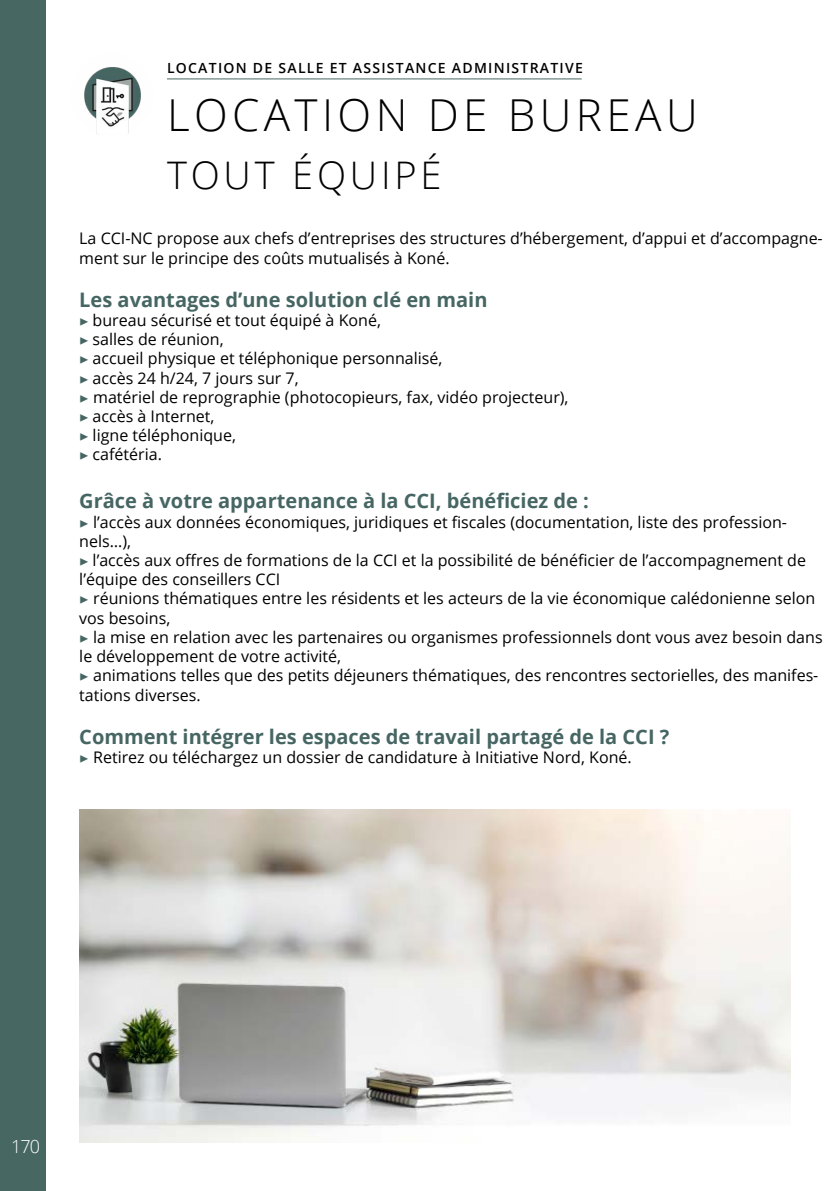
<style>
.page{position:relative;width:840px;height:1191px;background:#fff}
.page>*{position:absolute;margin:0;border:0;box-sizing:border-box;transform-origin:0 0}
.t1{font:300 44px "Open Sans";letter-spacing:.1em;color:#000}
.t2{font:300 38px "Open Sans";letter-spacing:.1em;color:#000}
.t3{font:700 20px "Open Sans";color:#466663}
.t4{font:300 18px "Open Sans";color:#fff}
.t5{font:16px/19.2px "Open Sans";color:#000}
.t6{font:600 14px "Open Sans";letter-spacing:.09em;color:#000}
.s1{font-family:"Minion Pro";color:#466663}
</style>
<div class="page">
<div style="left:0;top:0;width:45px;height:1191px;background:#476763"></div>
<img style="left:69px;top:52px;width:85px;height:85px;border-radius:43px">
<hr style="left:167px;top:79px;width:414px;height:1px;background:#466663">
<img style="left:79px;top:809px;width:711px;height:333px">
<p class="t6" style="left:167px;top:58px;width:417px">LOCATION DE SALLE ET ASSISTANCE ADMINISTRATIVE</p>
<h1 class="t1" style="left:167px;top:85px;width:532px">LOCATION DE BUREAU</h1>
<h2 class="t2" style="left:167px;top:149px;width:276px">TOUT ÉQUIPÉ</h2>
<p class="t5" style="left:79px;top:228px;width:744px">La CCI-NC propose aux chefs d’entreprises des structures d’hébergement, d’appui et d’accompagne&shy;ment sur le principe des coûts mutualisés à Koné.</p>
<p class="t3" style="left:79px;top:285px;width:409px">Les avantages d’une solution clé en main</p>
<p class="t5" style="left:79px;top:310px;width:490px"><span class="s1">▶</span> bureau sécurisé et tout équipé à Koné,<br><span class="s1">▶</span> salles de réunion,<br><span class="s1">▶</span> accueil physique et téléphonique personnalisé,<br><span class="s1">▶</span> accès 24 h/24, 7 jours sur 7,<br><span class="s1">▶</span> matériel de reprographie (photocopieurs, fax, vidéo projecteur), <span class="s1">▶</span> accès à Internet,<br><span class="s1">▶</span> ligne téléphonique,<br><span class="s1">▶</span> cafétéria.</p>
<p class="t3" style="left:79px;top:487px;width:511px">Grâce à votre appartenance à la CCI, bénéficiez de :</p>
<p class="t5" style="left:79px;top:512px;width:744px"><span class="s1">▶</span> l’accès aux données économiques, juridiques et fiscales (documentation, liste des profession&shy;nels…),<br><span class="s1">▶</span> l’accès aux offres de formations de la CCI et la possibilité de bénéficier de l’accompagnement de l’équipe des conseillers CCI<br><span class="s1">▶</span> réunions thématiques entre les résidents et les acteurs de la vie économique calédonienne selon vos besoins,<br><span class="s1">▶</span> la mise en relation avec les partenaires ou organismes professionnels dont vous avez besoin dans le développement de votre activité,<br><span class="s1">▶</span> animations telles que des petits déjeuners thématiques, des rencontres sectorielles, des manifes&shy;tations diverses.</p>
<p class="t3" style="left:79px;top:722px;width:591px">Comment intégrer les espaces de travail partagé de la CCI ?</p>
<p class="t5" style="left:79px;top:747px;width:553px"><span class="s1">▶</span> Retirez ou téléchargez un dossier de candidature à Initiative Nord, Koné.</p>
<p class="t4" style="left:11px;top:1134px;width:31px">170</p>
</div>
